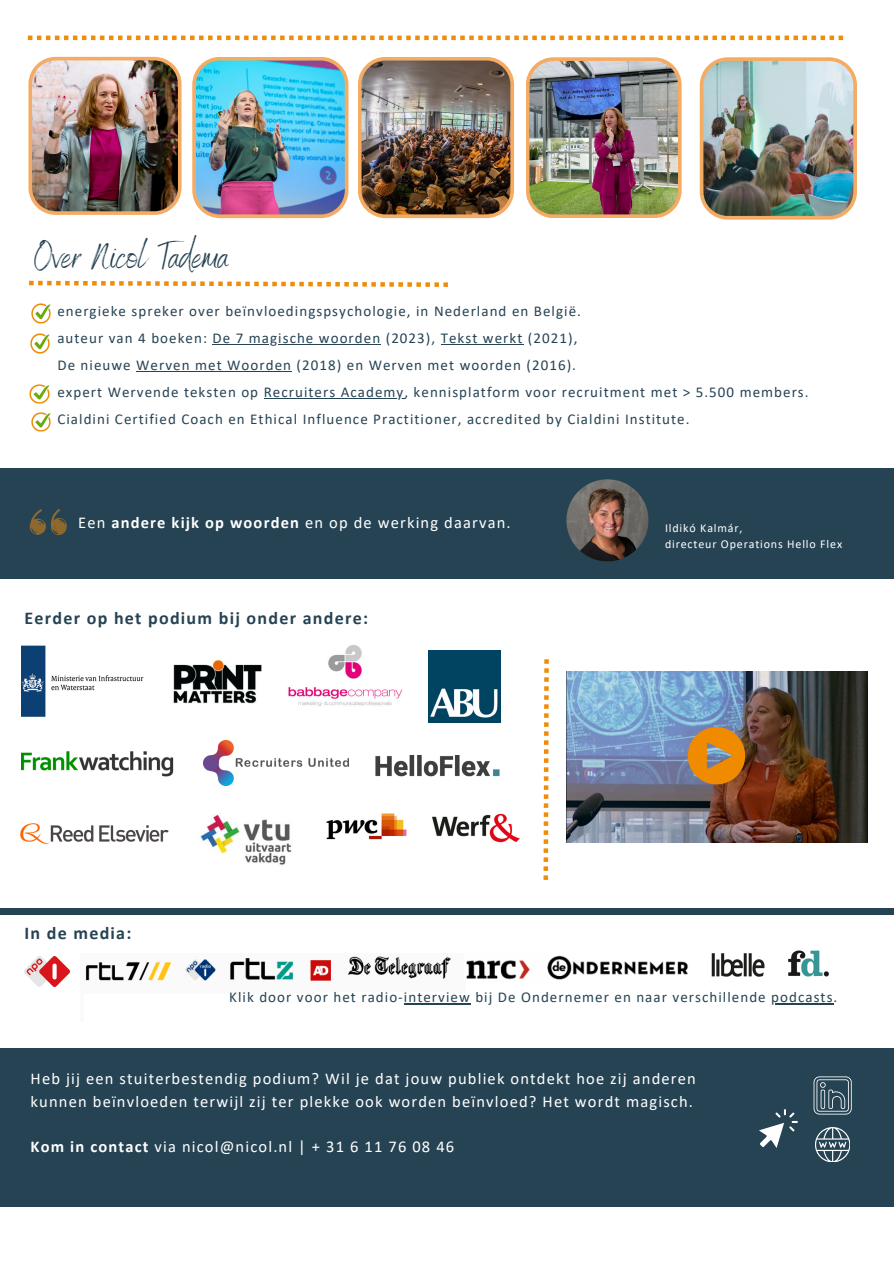
<style>
.page{position:relative;width:894px;height:1264px;background:#fff}
.page>*{position:absolute;margin:0;border:0;box-sizing:border-box;transform-origin:0 0}
.t1{font:37.5px "Benedict";color:#264354}
.t2{font:700 18px "Calibri";letter-spacing:.07em;color:#264354}
.t3{font:16.5px/22.5px "Calibri";letter-spacing:.07em;color:#fff}
.t4{font:15px/27.2px "Calibri";letter-spacing:.07em;color:#264354}
.t5{font:12px "Calibri";letter-spacing:.07em;color:#fff}
.s1{font-weight:700}
</style>
<div class="page">
<svg style="left:28px;top:36px;width:814px;height:4px"></svg>
<img style="left:432px;top:774px;width:117px;height:106px">
<div style="left:0;top:1047px;width:893px;height:159px;background:#264354"></div>
<img style="left:192px;top:57px;width:156px;height:161px">
<img style="left:526px;top:57px;width:155px;height:161px">
<img style="left:699px;top:57px;width:157px;height:163px">
<img style="left:358px;top:57px;width:156px;height:161px">
<img style="left:28px;top:57px;width:153px;height:158px">
<img style="left:29px;top:384px;width:20px;height:20px">
<img style="left:31px;top:303px;width:20px;height:21px">
<img style="left:30px;top:333px;width:20px;height:21px">
<div style="left:0;top:908px;width:893px;height:7px;background:#264354"></div>
<img style="left:22px;top:645px;width:122px;height:72px">
<img style="left:173px;top:660px;width:88px;height:44px">
<img style="left:288px;top:645px;width:114px;height:61px">
<img style="left:20px;top:823px;width:149px;height:21px">
<img style="left:326px;top:813px;width:81px;height:27px">
<img style="left:428px;top:650px;width:72px;height:72px">
<img style="left:203px;top:740px;width:145px;height:45px">
<div style="left:0;top:468px;width:893px;height:111px;background:#264354"></div>
<svg style="left:30px;top:509px;width:37px;height:26px"></svg>
<img style="left:566px;top:479px;width:82px;height:82px;border-radius:50%">
<img style="left:375px;top:755px;width:124px;height:26px">
<img style="left:22px;top:751px;width:152px;height:26px">
<hr style="left:212px;top:343px;width:169px;height:1px;background:#264354">
<hr style="left:440px;top:343px;width:83px;height:1px;background:#264354">
<hr style="left:136px;top:371px;width:156px;height:1px;background:#264354">
<hr style="left:263px;top:398px;width:141px;height:1px;background:#264354">
<svg style="left:29px;top:281px;width:419px;height:6px"></svg>
<svg style="left:543px;top:659px;width:5px;height:220px"></svg>
<img style="left:566px;top:672px;width:300px;height:171px">
<svg style="left:687px;top:727px;width:58px;height:57px;background:#c78530"></svg>
<img style="left:711px;top:953px;width:54px;height:24px">
<img style="left:85px;top:956px;width:366px;height:25px">
<img style="left:466px;top:955px;width:222px;height:25px">
<img style="left:31px;top:412px;width:20px;height:20px">
<img style="left:25px;top:956px;width:45px;height:30px">
<img style="left:199px;top:814px;width:93px;height:51px">
<svg style="left:813px;top:1076px;width:38px;height:38px"></svg>
<svg style="left:815px;top:1127px;width:34px;height:34px"></svg>
<img style="left:788px;top:950px;width:41px;height:27px">
<svg style="left:759px;top:1109px;width:38px;height:38px"></svg>
<hr style="left:404px;top:1003px;width:67px;height:1px;background:#264354">
<hr style="left:771px;top:1003px;width:62px;height:1px;background:#264354">
<p class="t1" style="left:35px;top:232px;width:196px">Over Nicol Tadema</p>
<p class="t4" style="left:57px;top:298px;width:525px">energieke spreker over beïnvloedingspsychologie, in Nederland en België. auteur van 4 boeken: De 7 magische woorden (2023), Tekst werkt (2021),</p>
<p class="t4" style="left:57px;top:352px;width:752px">De nieuwe Werven met Woorden (2018) en Werven met woorden (2016).<br>expert Wervende teksten op Recruiters Academy, kennisplatform voor recruitment met &gt; 5.500 members.</p>
<p class="t4" style="left:57px;top:407px;width:633px">Cialdini Certified Coach en Ethical Influence Practitioner, accredited by Cialdini Institute.</p>
<p class="t3" style="left:78px;top:512px;width:434px">Een <span class="s1">andere kijk op woorden</span> en op de werking daarvan.</p>
<p class="t5" style="left:664px;top:523px;width:79px">Ildikó Kalmár,</p>
<p class="t5" style="left:664px;top:539px;width:179px">directeur Operations Hello Flex</p>
<p class="t2" style="left:25px;top:610px;width:345px">Eerder op het podium bij onder andere:</p>
<p class="t2" style="left:25px;top:925px;width:108px">In de media:</p>
<h3 class="t4" style="left:229px;top:984px;width:609px">Klik door voor het radio-interview bij De Ondernemer en naar verschillende podcasts.</h3>
<h4 class="t3" style="left:31px;top:1068px;width:666px">Heb jij een stuiterbestendig podium? Wil je dat jouw publiek ontdekt hoe zij anderen kunnen beïnvloeden terwijl zij ter plekke ook worden beïnvloed? Het wordt magisch.</h4>
<h3 class="t3" style="left:31px;top:1136px;width:425px"><span class="s1">Kom in contact</span> via nicol@nicol.nl | + 31 6 11 76 08 46</h3>
</div>
